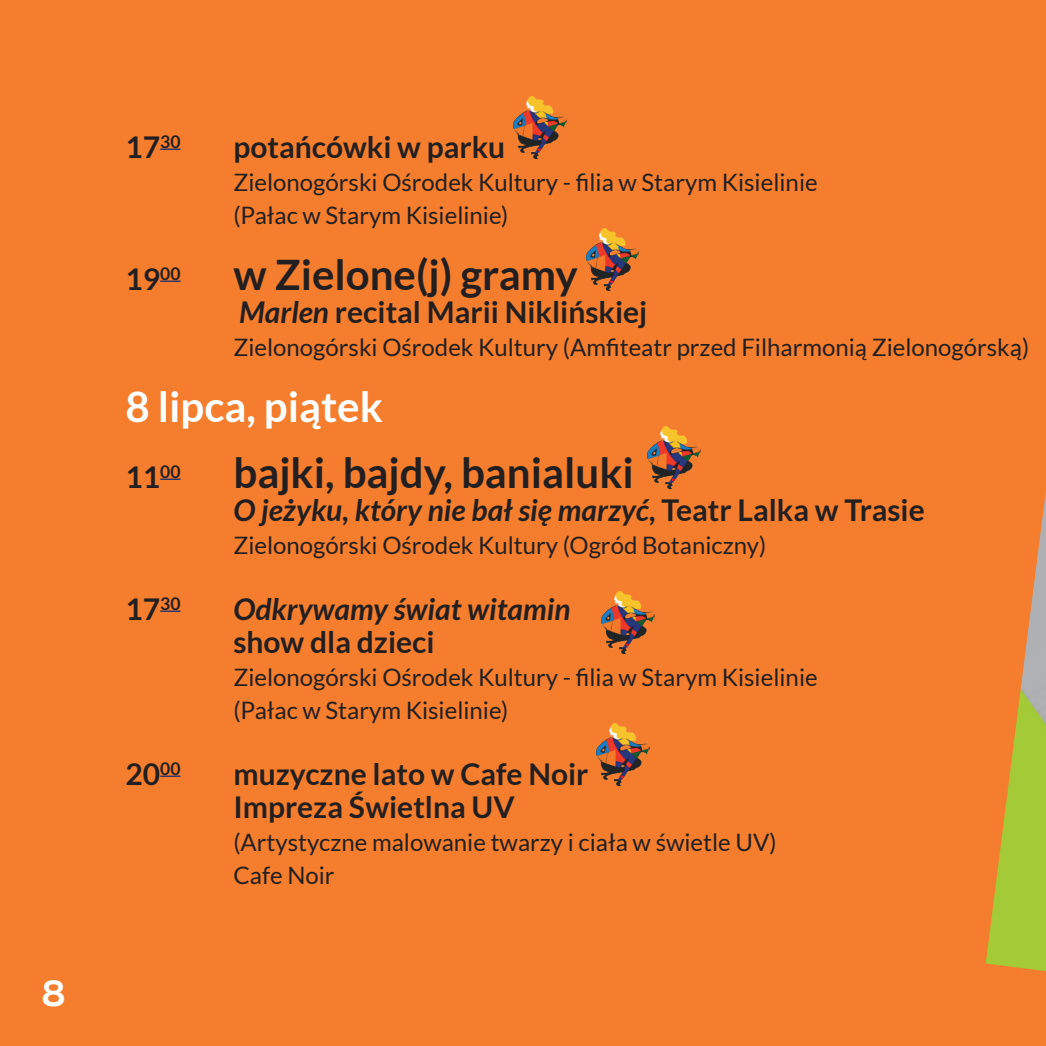
<style>
.page{position:relative;width:1046px;height:1046px;background:#f47e2e}
.page>*{position:absolute;margin:0;border:0;box-sizing:border-box;transform-origin:0 0}
.t1{font:700 42px "Lato";color:#231f20}
.t2{font:700 42px "Lato";color:#fff}
.t3{font:700 36px "Zona Pro";color:#fff}
.t4{font:700 30px/33px "Lato";color:#231f20}
.t5{font:italic 700 30px "Lato";color:#231f20}
.t6{font:24px/33px "Lato";color:#231f20}
.s1{font-style:italic}
.s2{font-style:normal}
</style>
<div class="page">
<svg style="left:160px;top:149px;width:21px;height:1px"></svg>
<svg style="left:160px;top:281px;width:21px;height:1px"></svg>
<svg style="left:160px;top:479px;width:21px;height:1px"></svg>
<svg style="left:160px;top:611px;width:21px;height:1px"></svg>
<svg style="left:160px;top:776px;width:21px;height:1px"></svg>
<img style="left:514px;top:96px;width:52px;height:62px">
<img style="left:586px;top:228px;width:53px;height:62px">
<img style="left:648px;top:426px;width:53px;height:62px">
<img style="left:602px;top:591px;width:52px;height:62px">
<img style="left:597px;top:723px;width:53px;height:62px">
<img style="left:986px;top:491px;width:60px;height:480px">
<h2 class="t3" style="left:42px;top:970px;width:25px">8</h2>
<p class="t4" style="left:125px;top:130px;width:57px">17<sup>30</sup></p>
<p class="t4" style="left:233px;top:130px;width:273px">potańcówki w parku</p>
<p class="t6" style="left:233px;top:166px;width:586px">Zielonogórski Ośrodek Kultury - filia w Starym Kisielinie (Pałac w Starym Kisielinie)</p>
<p class="t4" style="left:125px;top:262px;width:57px">19<sup>00</sup></p>
<h1 class="t1" style="left:233px;top:251px;width:346px">w Zielone(j) gramy</h1>
<p class="t4" style="left:239px;top:295px;width:410px"><span class="s1">Marlen</span> recital Marii Niklińskiej</p>
<p class="t6" style="left:233px;top:331px;width:797px">Zielonogórski Ośrodek Kultury (Amfiteatr przed Filharmonią Zielonogórską)</p>
<h1 class="t2" style="left:125px;top:383px;width:259px">8 lipca, piątek</h1>
<p class="t4" style="left:125px;top:460px;width:57px">11<sup>00</sup></p>
<h1 class="t1" style="left:233px;top:449px;width:402px">bajki, bajdy, banialuki</h1>
<p class="t5" style="left:233px;top:493px;width:693px">O jeżyku, który nie bał się marzyć<span class="s2">, Teatr Lalka w Trasie</span></p>
<p class="t6" style="left:233px;top:529px;width:534px">Zielonogórski Ośrodek Kultury (Ogród Botaniczny)</p>
<p class="t4" style="left:125px;top:592px;width:57px">17<sup>30</sup></p>
<p class="t5" style="left:233px;top:592px;width:339px">Odkrywamy świat witamin</p>
<p class="t4" style="left:233px;top:625px;width:203px">show dla dzieci</p>
<p class="t6" style="left:233px;top:661px;width:586px">Zielonogórski Ośrodek Kultury - filia w Starym Kisielinie (Pałac w Starym Kisielinie)</p>
<p class="t4" style="left:125px;top:757px;width:57px">20<sup>00</sup></p>
<p class="t4" style="left:233px;top:757px;width:357px">muzyczne lato w Cafe Noir<br>Impreza Świetlna UV</p>
<p class="t6" style="left:233px;top:826px;width:545px">(Artystyczne malowanie twarzy i ciała w świetle UV)<br>Cafe Noir</p>
</div>
